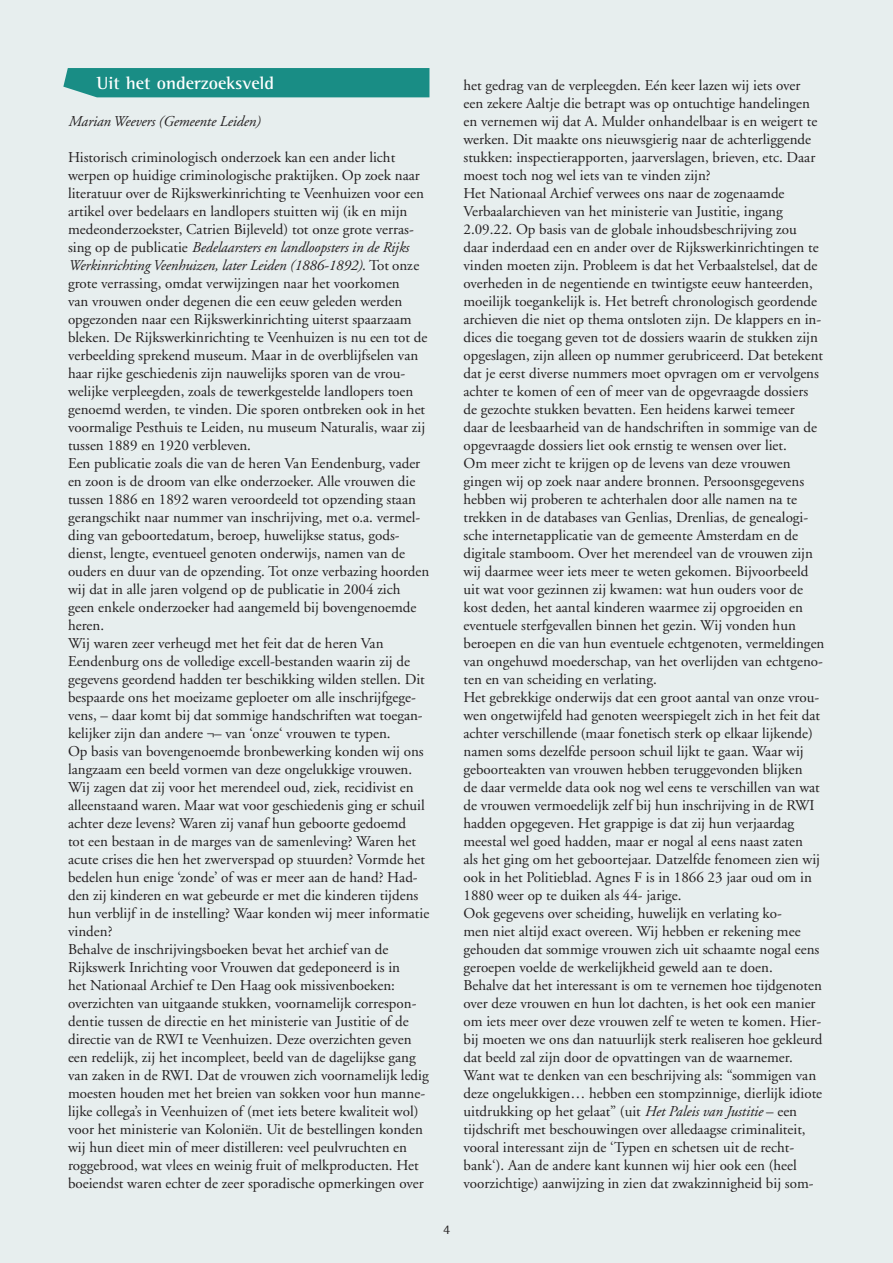
<style>
.page{position:relative;width:893px;height:1263px;background:#e7eeee}
.page>*{position:absolute;margin:0;border:0;box-sizing:border-box;transform-origin:0 0}
.t1{font:700 18px "Rotis Semi Serif";color:#fff}
.t2{font:15px/18px "Adobe Garamond";color:#231f20}
.t3{font:italic 15px "Adobe Garamond";letter-spacing:-.01em;color:#231f20}
.t4{font:13.5px "Rotis Semi Serif";color:#231f20}
.s1{font-style:italic}
</style>
<div class="page">
<div style="left:63px;top:68px;width:366px;height:29px;background:#198d85"></div>
<p class="t1" style="left:97px;top:73px;width:179px">Uit het onderzoeksveld</p>
<p class="t3" style="left:68px;top:113px;width:194px">Marian Weevers (Gemeente Leiden)</p>
<p class="t2" style="left:68px;top:149px;width:363px">Historisch criminologisch onderzoek kan een ander licht werpen op huidige criminologische praktijken. Op zoek naar literatuur over de Rijkswerkinrichting te Veenhuizen voor een artikel over bedelaars en landlopers stuitten wij (ik en mijn medeonderzoekster, Catrien Bijleveld) tot onze grote verras&shy;sing op de publicatie <span class="s1">Bedelaarsters en landloopsters in de Rijks Werkinrichting Veenhuizen, later Leiden (1886-1892)</span>. Tot onze grote verrassing, omdat verwijzingen naar het voorkomen<br>van vrouwen onder degenen die een eeuw geleden werden opgezonden naar een Rijkswerkinrichting uiterst spaarzaam bleken. De Rijkswerkinrichting te Veenhuizen is nu een tot de verbeelding sprekend museum. Maar in de overblijfselen van haar rijke geschiedenis zijn nauwelijks sporen van de vrou&shy;welijke verpleegden, zoals de tewerkgestelde landlopers toen genoemd werden, te vinden. Die sporen ontbreken ook in het voormalige Pesthuis te Leiden, nu museum Naturalis, waar zij tussen 1889 en 1920 verbleven.<br>Een publicatie zoals die van de heren Van Eendenburg, vader en zoon is de droom van elke onderzoeker. Alle vrouwen die tussen 1886 en 1892 waren veroordeeld tot opzending staan gerangschikt naar nummer van inschrijving, met o.a. vermel&shy;ding van geboortedatum, beroep, huwelijkse status, gods&shy;dienst, lengte, eventueel genoten onderwijs, namen van de ouders en duur van de opzending. Tot onze verbazing hoorden wij dat in alle jaren volgend op de publicatie in 2004 zich geen enkele onderzoeker had aangemeld bij bovengenoemde heren.<br>Wij waren zeer verheugd met het feit dat de heren Van Eendenburg ons de volledige excell-bestanden waarin zij de gegevens geordend hadden ter beschikking wilden stellen. Dit bespaarde ons het moeizame geploeter om alle inschrijfgege&shy;vens, – daar komt bij dat sommige handschriften wat toegan&shy;kelijker zijn dan andere ¬– van ‘onze‘ vrouwen te typen.<br>Op basis van bovengenoemde bronbewerking konden wij ons langzaam een beeld vormen van deze ongelukkige vrouwen.<br>Wij zagen dat zij voor het merendeel oud, ziek, recidivist en alleenstaand waren. Maar wat voor geschiedenis ging er schuil achter deze levens? Waren zij vanaf hun geboorte gedoemd<br>tot een bestaan in de marges van de samenleving? Waren het acute crises die hen het zwerverspad op stuurden? Vormde het bedelen hun enige ‘zonde’ of was er meer aan de hand? Had&shy;den zij kinderen en wat gebeurde er met die kinderen tijdens hun verblijf in de instelling? Waar konden wij meer informatie vinden?<br>Behalve de inschrijvingsboeken bevat het archief van de Rijkswerk Inrichting voor Vrouwen dat gedeponeerd is in<br>het Nationaal Archief te Den Haag ook missivenboeken: overzichten van uitgaande stukken, voornamelijk correspon&shy;dentie tussen de directie en het ministerie van Justitie of de directie van de RWI te Veenhuizen. Deze overzichten geven een redelijk, zij het incompleet, beeld van de dagelijkse gang van zaken in de RWI. Dat de vrouwen zich voornamelijk ledig moesten houden met het breien van sokken voor hun manne&shy;lijke collega’s in Veenhuizen of (met iets betere kwaliteit wol) voor het ministerie van Koloniën. Uit de bestellingen konden wij hun dieet min of meer distilleren: veel peulvruchten en roggebrood, wat vlees en weinig fruit of melkproducten. Het boeiendst waren echter de zeer sporadische opmerkingen over</p>
<p class="t4" style="left:443px;top:1222px;width:9px">4</p>
<p class="t2" style="left:463px;top:77px;width:362px">het gedrag van de verpleegden. Eén keer lazen wij iets over<br>een zekere Aaltje die betrapt was op ontuchtige handelingen en vernemen wij dat A. Mulder onhandelbaar is en weigert te werken. Dit maakte ons nieuwsgierig naar de achterliggende stukken: inspectierapporten, jaarverslagen, brieven, etc. Daar moest toch nog wel iets van te vinden zijn?<br>Het Nationaal Archief verwees ons naar de zogenaamde Verbaalarchieven van het ministerie van Justitie, ingang 2.09.22. Op basis van de globale inhoudsbeschrijving zou daar inderdaad een en ander over de Rijkswerkinrichtingen te vinden moeten zijn. Probleem is dat het Verbaalstelsel, dat de overheden in de negentiende en twintigste eeuw hanteerden, moeilijk toegankelijk is. Het betreft chronologisch geordende archieven die niet op thema ontsloten zijn. De klappers en in&shy;dices die toegang geven tot de dossiers waarin de stukken zijn opgeslagen, zijn alleen op nummer gerubriceerd. Dat betekent dat je eerst diverse nummers moet opvragen om er vervolgens achter te komen of een of meer van de opgevraagde dossiers de gezochte stukken bevatten. Een heidens karwei temeer<br>daar de leesbaarheid van de handschriften in sommige van de opgevraagde dossiers liet ook ernstig te wensen over liet.<br>Om meer zicht te krijgen op de levens van deze vrouwen gingen wij op zoek naar andere bronnen. Persoonsgegevens hebben wij proberen te achterhalen door alle namen na te trekken in de databases van Genlias, Drenlias, de genealogi&shy;sche internetapplicatie van de gemeente Amsterdam en de digitale stamboom. Over het merendeel van de vrouwen zijn wij daarmee weer iets meer te weten gekomen. Bijvoorbeeld uit wat voor gezinnen zij kwamen: wat hun ouders voor de kost deden, het aantal kinderen waarmee zij opgroeiden en eventuele sterfgevallen binnen het gezin. Wij vonden hun beroepen en die van hun eventuele echtgenoten, vermeldingen van ongehuwd moederschap, van het overlijden van echtgeno&shy;ten en van scheiding en verlating.<br>Het gebrekkige onderwijs dat een groot aantal van onze vrou&shy;wen ongetwijfeld had genoten weerspiegelt zich in het feit dat achter verschillende (maar fonetisch sterk op elkaar lijkende) namen soms dezelfde persoon schuil lijkt te gaan. Waar wij geboorteakten van vrouwen hebben teruggevonden blijken<br>de daar vermelde data ook nog wel eens te verschillen van wat de vrouwen vermoedelijk zelf bij hun inschrijving in de RWI hadden opgegeven. Het grappige is dat zij hun verjaardag meestal wel goed hadden, maar er nogal al eens naast zaten<br>als het ging om het geboortejaar. Datzelfde fenomeen zien wij ook in het Politieblad. Agnes F is in 1866 23 jaar oud om in 1880 weer op te duiken als 44- jarige.<br>Ook gegevens over scheiding, huwelijk en verlating ko-<br>men niet altijd exact overeen. Wij hebben er rekening mee gehouden dat sommige vrouwen zich uit schaamte nogal eens geroepen voelde de werkelijkheid geweld aan te doen.<br>Behalve dat het interessant is om te vernemen hoe tijdgenoten over deze vrouwen en hun lot dachten, is het ook een manier om iets meer over deze vrouwen zelf te weten te komen. Hier&shy;bij moeten we ons dan natuurlijk sterk realiseren hoe gekleurd dat beeld zal zijn door de opvattingen van de waarnemer.<br>Want wat te denken van een beschrijving als: “sommigen van deze ongelukkigen… hebben een stompzinnige, dierlijk idiote uitdrukking op het gelaat” (uit <span class="s1">Het Paleis van Justitie</span> – een tijdschrift met beschouwingen over alledaagse criminaliteit, vooral interessant zijn de ‘Typen en schetsen uit de recht&shy;bank‘). Aan de andere kant kunnen wij hier ook een (heel voorzichtige) aanwijzing in zien dat zwakzinnigheid bij som-</p>
</div>
